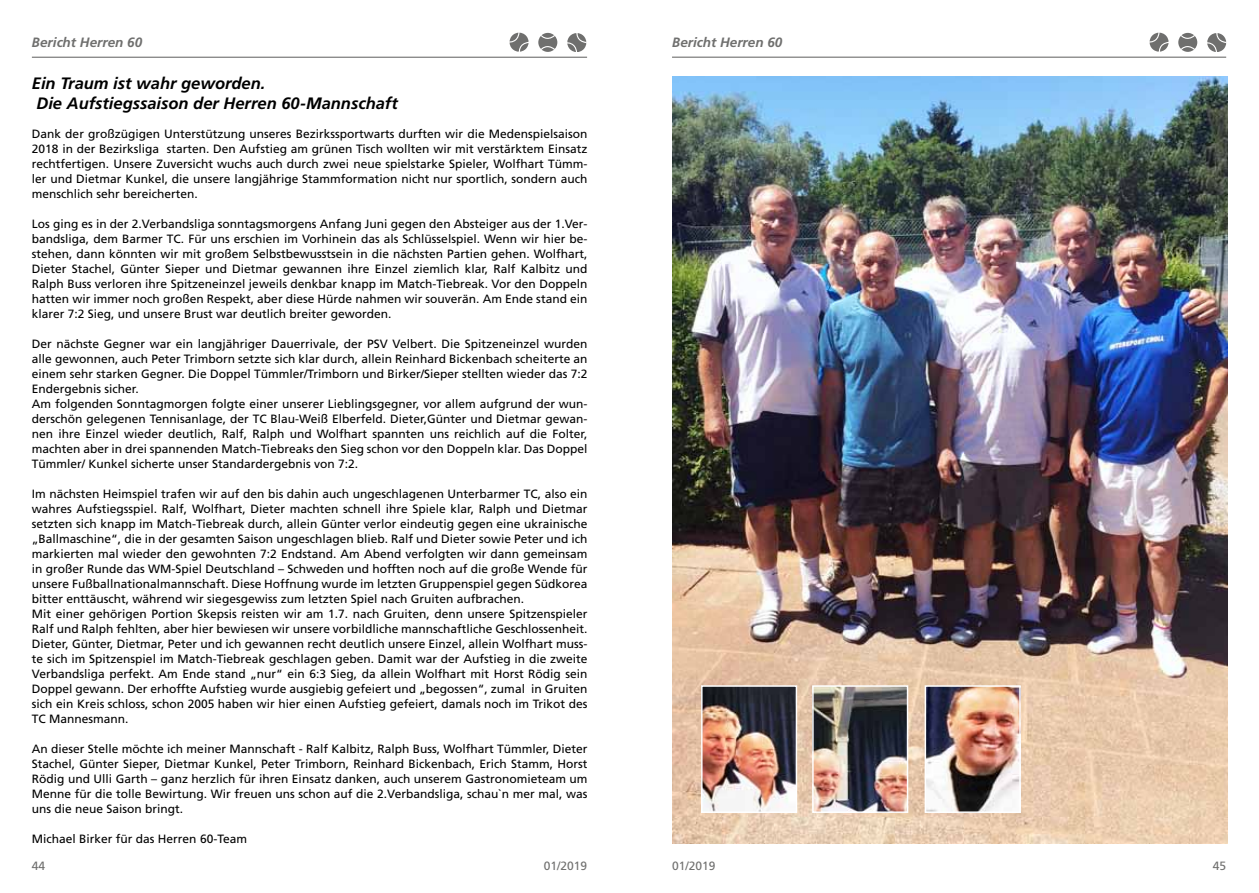
<style>
.page{position:relative;width:1259px;height:893px;background:#fff}
.page>*{position:absolute;margin:0;border:0;box-sizing:border-box;transform-origin:0 0}
.t1{font:italic 700 16.5px/19.5px "Frutiger";color:#000}
.t2{font:italic 700 13.5px "Frutiger";color:#6f6f6e}
.t3{font:12px/15px "Frutiger";color:#000;text-align:justify}
.t4{font:12px "Frutiger";color:#6f6f6e}
</style>
<div class="page">
<hr style="left:32px;top:57px;width:555px;height:1px;background:#6f6f6e">
<svg style="left:509px;top:32px;width:20px;height:20px"></svg>
<svg style="left:567px;top:33px;width:20px;height:19px"></svg>
<svg style="left:538px;top:33px;width:19px;height:19px"></svg>
<svg style="left:540px;top:34px;width:16px;height:17px"></svg>
<hr style="left:672px;top:57px;width:554px;height:1px;background:#6f6f6e">
<svg style="left:1149px;top:32px;width:20px;height:20px"></svg>
<svg style="left:1207px;top:33px;width:20px;height:19px"></svg>
<svg style="left:1178px;top:33px;width:19px;height:19px"></svg>
<svg style="left:1180px;top:34px;width:16px;height:17px"></svg>
<img style="left:672px;top:77px;width:555px;height:766px">
<img style="left:704px;top:688px;width:90px;height:122px">
<div style="left:701px;top:685px;width:96px;height:128px;border:2px solid #fff"></div>
<img style="left:815px;top:688px;width:90px;height:122px">
<div style="left:812px;top:685px;width:96px;height:128px;border:2px solid #fff"></div>
<img style="left:927px;top:688px;width:90px;height:122px">
<div style="left:924px;top:685px;width:96px;height:128px;border:2px solid #fff"></div>
<p class="t2" style="left:32px;top:34px;width:112px">Bericht Herren 60</p>
<h1 class="t1" style="left:32px;top:74px;width:367px">Ein Traum ist wahr geworden.<br>Die Aufstiegssaison der Herren 60-Mannschaft</h1>
<p class="t3" style="left:32px;top:127px;width:557px">Dank der großzügigen Unterstützung unseres Bezirkssportwarts durften wir die Medenspielsaison 2018 in der Bezirksliga starten. Den Aufstieg am grünen Tisch wollten wir mit verstärktem Einsatz rechtfertigen. Unsere Zuversicht wuchs auch durch zwei neue spielstarke Spieler, Wolfhart Tümm&shy;ler und Dietmar Kunkel, die unsere langjährige Stammformation nicht nur sportlich, sondern auch menschlich sehr bereicherten.</p>
<p class="t3" style="left:32px;top:217px;width:557px">Los ging es in der 2.Verbandsliga sonntagsmorgens Anfang Juni gegen den Absteiger aus der 1.Ver&shy;bandsliga, dem Barmer TC. Für uns erschien im Vorhinein das als Schlüsselspiel. Wenn wir hier be&shy;stehen, dann könnten wir mit großem Selbstbewusstsein in die nächsten Partien gehen. Wolfhart, Dieter Stachel, Günter Sieper und Dietmar gewannen ihre Einzel ziemlich klar, Ralf Kalbitz und Ralph Buss verloren ihre Spitzeneinzel jeweils denkbar knapp im Match-Tiebreak. Vor den Doppeln hatten wir immer noch großen Respekt, aber diese Hürde nahmen wir souverän. Am Ende stand ein klarer 7:2 Sieg, und unsere Brust war deutlich breiter geworden.</p>
<p class="t3" style="left:32px;top:337px;width:557px;text-align:left">Der nächste Gegner war ein langjähriger Dauerrivale, der PSV Velbert. Die Spitzeneinzel wurden alle gewonnen, auch Peter Trimborn setzte sich klar durch, allein Reinhard Bickenbach scheiterte an einem sehr starken Gegner. Die Doppel Tümmler/Trimborn und Birker/Sieper stellten wieder das 7:2<br>Endergebnis sicher.<br>Am folgenden Sonntagmorgen folgte einer unserer Lieblingsgegner, vor allem aufgrund der wun&shy;derschön gelegenen Tennisanlage, der TC Blau-Weiß Elberfeld. Dieter,Günter und Dietmar gewan&shy;nen ihre Einzel wieder deutlich, Ralf, Ralph und Wolfhart spannten uns reichlich auf die Folter, machten aber in drei spannenden Match-Tiebreaks den Sieg schon vor den Doppeln klar. Das Doppel Tümmler/ Kunkel sicherte unser Standardergebnis von 7:2.</p>
<p class="t3" style="left:32px;top:487px;width:557px;text-align:left">Im nächsten Heimspiel trafen wir auf den bis dahin auch ungeschlagenen Unterbarmer TC, also ein wahres Aufstiegsspiel. Ralf, Wolfhart, Dieter machten schnell ihre Spiele klar, Ralph und Dietmar setzten sich knapp im Match-Tiebreak durch, allein Günter verlor eindeutig gegen eine ukrainische „Ballmaschine“, die in der gesamten Saison ungeschlagen blieb. Ralf und Dieter sowie Peter und ich markierten mal wieder den gewohnten 7:2 Endstand. Am Abend verfolgten wir dann gemeinsam in großer Runde das WM-Spiel Deutschland – Schweden und hofften noch auf die große Wende für unsere Fußballnationalmannschaft. Diese Hoffnung wurde im letzten Gruppenspiel gegen Südkorea bitter enttäuscht, während wir siegesgewiss zum letzten Spiel nach Gruiten aufbrachen.<br>Mit einer gehörigen Portion Skepsis reisten wir am 1.7. nach Gruiten, denn unsere Spitzenspieler Ralf und Ralph fehlten, aber hier bewiesen wir unsere vorbildliche mannschaftliche Geschlossenheit.<br>Dieter, Günter, Dietmar, Peter und ich gewannen recht deutlich unsere Einzel, allein Wolfhart muss&shy;te sich im Spitzenspiel im Match-Tiebreak geschlagen geben. Damit war der Aufstieg in die zweite Verbandsliga perfekt. Am Ende stand „nur“ ein 6:3 Sieg, da allein Wolfhart mit Horst Rödig sein Doppel gewann. Der erhoffte Aufstieg wurde ausgiebig gefeiert und „begossen“, zumal in Gruiten sich ein Kreis schloss, schon 2005 haben wir hier einen Aufstieg gefeiert, damals noch im Trikot des TC Mannesmann.</p>
<p class="t3" style="left:32px;top:742px;width:557px">An dieser Stelle möchte ich meiner Mannschaft - Ralf Kalbitz, Ralph Buss, Wolfhart Tümmler, Dieter Stachel, Günter Sieper, Dietmar Kunkel, Peter Trimborn, Reinhard Bickenbach, Erich Stamm, Horst Rödig und Ulli Garth – ganz herzlich für ihren Einsatz danken, auch unserem Gastronomieteam um Menne für die tolle Bewirtung. Wir freuen uns schon auf die 2.Verbandsliga, schau`n mer mal, was uns die neue Saison bringt.</p>
<p class="t3" style="left:32px;top:832px;width:217px">Michael Birker für das Herren 60-Team</p>
<p class="t2" style="left:672px;top:34px;width:112px">Bericht Herren 60</p>
<p class="t4" style="left:32px;top:859px;width:15px">44</p>
<p class="t4" style="left:544px;top:859px;width:45px">01/2019</p>
<p class="t4" style="left:672px;top:859px;width:45px">01/2019</p>
<p class="t4" style="left:1212px;top:859px;width:15px">45</p>
</div>
